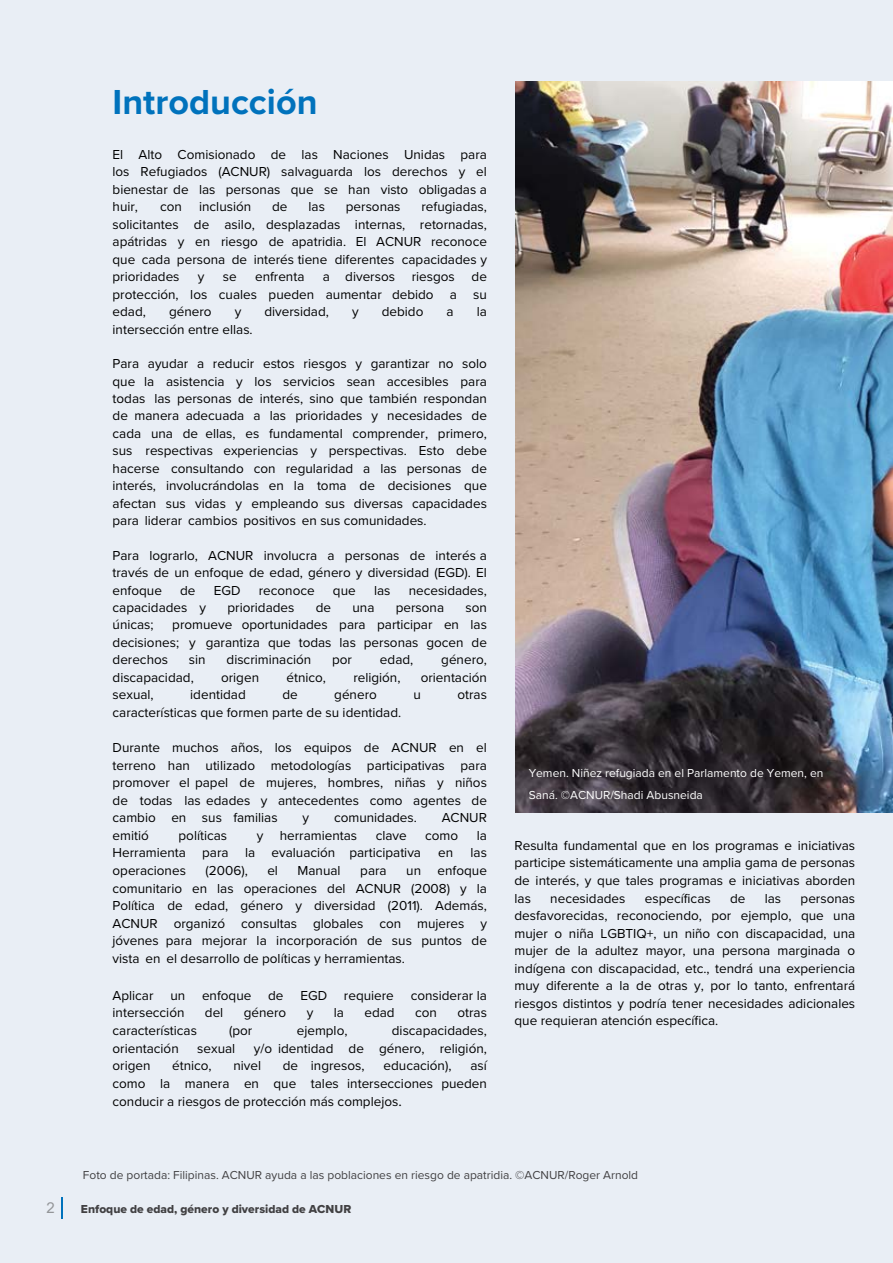
<style>
.page{position:relative;width:893px;height:1263px;background:#e9eef5}
.page>*{position:absolute;margin:0;border:0;box-sizing:border-box;transform-origin:0 0}
.t1{font:700 36px "Proxima Nova";color:#0072bc}
.t2{font:15px "Arial";color:#939598}
.t3{font:13.5px/17.4px "Proxima Nova";color:#000;text-align:justify}
.t4{font:12px "Proxima Nova";color:#414042}
.t5{font:12px/21.8px "Proxima Nova";color:#fff}
.t6{font:12px "Proxima Nova Extrabld";color:#414042}
.s1{font-size:15px}
</style>
<div class="page">
<svg style="left:62px;top:1197px;width:1px;height:21px"></svg>
<img style="left:516px;top:81px;width:377px;height:731px">
<h1 class="t1" style="left:113px;top:76px;width:206px">Introducción</h1>
<p class="t3" style="left:113px;top:145px;width:376px">El Alto Comisionado de las Naciones Unidas para los Refugiados (ACNUR) salvaguarda los derechos y el bienestar de las personas que se han visto obligadas a huir,</p>
<p class="t3" style="left:160px;top:198px;width:23px">con</p>
<p class="t3" style="left:199px;top:198px;width:54px">inclusión</p>
<p class="t3" style="left:272px;top:198px;width:17px">de</p>
<p class="t3" style="left:308px;top:198px;width:18px">las</p>
<p class="t3" style="left:346px;top:198px;width:56px">personas</p>
<p class="t3" style="left:113px;top:198px;width:376px;text-indent:309px">refugiadas, solicitantes de asilo, desplazadas internas, retornadas, apátridas y en riesgo de apatridia. El ACNUR reconoce que cada persona de interés tiene diferentes capacidades y prioridades</p>
<p class="t3" style="left:198px;top:267px;width:8px">y</p>
<p class="t3" style="left:223px;top:267px;width:15px">se</p>
<p class="t3" style="left:255px;top:267px;width:51px">enfrenta</p>
<p class="t3" style="left:113px;top:267px;width:376px;text-indent:210px">a diversos riesgos de protección, los cuales pueden aumentar debido a su edad,</p>
<p class="t3" style="left:169px;top:302px;width:44px">género</p>
<p class="t3" style="left:235px;top:302px;width:8px">y</p>
<p class="t3" style="left:264px;top:302px;width:66px">diversidad,</p>
<p class="t3" style="left:352px;top:302px;width:8px">y</p>
<p class="t3" style="left:382px;top:302px;width:43px">debido</p>
<p class="t3" style="left:447px;top:302px;width:9px">a</p>
<p class="t3" style="left:477px;top:302px;width:12px">la</p>
<p class="t3" style="left:113px;top:320px;width:142px">intersección entre ellas.</p>
<p class="t3" style="left:113px;top:354px;width:376px">Para ayudar a reducir estos riesgos y garantizar no solo que la asistencia y los servicios sean accesibles para todas las personas de interés, sino que también respondan de manera adecuada a las prioridades y necesidades de cada una de ellas, es fundamental comprender, primero, sus respectivas experiencias y perspectivas. Esto debe hacerse consultando con regularidad a las personas de interés, involucrándolas en la toma de decisiones que afectan sus vidas y empleando sus diversas capacidades para liderar cambios positivos en sus comunidades.</p>
<p class="t3" style="left:113px;top:546px;width:376px">Para lograrlo, ACNUR involucra a personas de interés a través de un enfoque de edad, género y diversidad (EGD). El enfoque</p>
<p class="t3" style="left:180px;top:581px;width:17px">de</p>
<p class="t3" style="left:214px;top:581px;width:28px">EGD</p>
<p class="t3" style="left:259px;top:581px;width:57px">reconoce</p>
<p class="t3" style="left:333px;top:581px;width:24px">que</p>
<p class="t3" style="left:374px;top:581px;width:18px">las</p>
<p class="t3" style="left:409px;top:581px;width:80px">necesidades,</p>
<p class="t3" style="left:113px;top:598px;width:95px">capacidades y</p>
<p class="t3" style="left:228px;top:598px;width:68px">prioridades</p>
<p class="t3" style="left:316px;top:598px;width:17px">de</p>
<p class="t3" style="left:352px;top:598px;width:23px">una</p>
<p class="t3" style="left:396px;top:598px;width:50px">persona</p>
<p class="t3" style="left:465px;top:598px;width:23px">son</p>
<p class="t3" style="left:113px;top:616px;width:43px">únicas;</p>
<p class="t3" style="left:113px;top:616px;width:376px;text-indent:60px">promueve oportunidades para participar en las decisiones; y garantiza que todas las personas gocen de derechos</p>
<p class="t3" style="left:189px;top:650px;width:18px">sin</p>
<p class="t3" style="left:227px;top:650px;width:86px">discriminación</p>
<p class="t3" style="left:332px;top:650px;width:21px">por</p>
<p class="t3" style="left:380px;top:650px;width:35px">edad,</p>
<p class="t3" style="left:441px;top:650px;width:47px">género,</p>
<p class="t3" style="left:113px;top:668px;width:83px">discapacidad,</p>
<p class="t3" style="left:221px;top:668px;width:40px">origen</p>
<p class="t3" style="left:286px;top:668px;width:41px">étnico,</p>
<p class="t3" style="left:353px;top:668px;width:49px">religión,</p>
<p class="t3" style="left:421px;top:668px;width:68px">orientación</p>
<p class="t3" style="left:113px;top:685px;width:43px">sexual,</p>
<p class="t3" style="left:190px;top:685px;width:57px">identidad</p>
<p class="t3" style="left:282px;top:685px;width:17px">de</p>
<p class="t3" style="left:334px;top:685px;width:44px">género</p>
<p class="t3" style="left:413px;top:685px;width:9px">u</p>
<p class="t3" style="left:457px;top:685px;width:31px">otras</p>
<p class="t3" style="left:113px;top:703px;width:290px">características que formen parte de su identidad.</p>
<p class="t3" style="left:113px;top:738px;width:376px">Durante muchos años, los equipos de ACNUR en el terreno han utilizado metodologías participativas para promover el papel de mujeres, hombres, niñas y niños de todas las edades y antecedentes como agentes de cambio en sus familias</p>
<p class="t3" style="left:303px;top:808px;width:8px">y</p>
<p class="t3" style="left:334px;top:808px;width:84px">comunidades.</p>
<p class="t3" style="left:442px;top:808px;width:47px">ACNUR</p>
<p class="t3" style="left:113px;top:826px;width:38px">emitió</p>
<p class="t3" style="left:179px;top:826px;width:50px">políticas</p>
<p class="t3" style="left:257px;top:826px;width:102px">y herramientas</p>
<p class="t3" style="left:376px;top:826px;width:33px">clave</p>
<p class="t3" style="left:425px;top:826px;width:35px">como</p>
<p class="t3" style="left:477px;top:826px;width:12px">la</p>
<p class="t3" style="left:113px;top:844px;width:310px">Herramienta para la evaluación participativa</p>
<p class="t3" style="left:438px;top:844px;width:17px">en</p>
<p class="t3" style="left:470px;top:844px;width:18px">las</p>
<p class="t3" style="left:113px;top:861px;width:75px">operaciones</p>
<p class="t3" style="left:206px;top:861px;width:44px">(2006),</p>
<p class="t3" style="left:267px;top:861px;width:12px">el</p>
<p class="t3" style="left:298px;top:861px;width:45px">Manual</p>
<p class="t3" style="left:360px;top:861px;width:28px">para</p>
<p class="t3" style="left:113px;top:861px;width:376px;text-indent:294px">un enfoque comunitario en las operaciones del ACNUR (2008) y la Política de edad, género y diversidad (2011). Además, ACNUR organizó consultas globales con mujeres y jóvenes para mejorar la incorporación de sus puntos de vista en el desarrollo de políticas y herramientas.</p>
<p class="t3" style="left:113px;top:986px;width:376px">Aplicar un enfoque de EGD requiere considerar la intersección</p>
<p class="t3" style="left:205px;top:1003px;width:20px">del</p>
<p class="t3" style="left:244px;top:1003px;width:44px">género</p>
<p class="t3" style="left:307px;top:1003px;width:8px">y</p>
<p class="t3" style="left:334px;top:1003px;width:12px">la</p>
<p class="t3" style="left:364px;top:1003px;width:32px">edad</p>
<p class="t3" style="left:415px;top:1003px;width:23px">con</p>
<p class="t3" style="left:457px;top:1003px;width:31px">otras</p>
<p class="t3" style="left:113px;top:1021px;width:86px">características</p>
<p class="t3" style="left:229px;top:1021px;width:25px">(por</p>
<p class="t3" style="left:297px;top:1021px;width:52px">ejemplo,</p>
<p class="t3" style="left:392px;top:1021px;width:97px">discapacidades,</p>
<p class="t3" style="left:113px;top:1039px;width:68px">orientación</p>
<p class="t3" style="left:197px;top:1039px;width:40px">sexual</p>
<p class="t3" style="left:254px;top:1039px;width:235px">y/o identidad de género, religión,</p>
<p class="t3" style="left:113px;top:1056px;width:40px">origen</p>
<p class="t3" style="left:172px;top:1056px;width:41px">étnico,</p>
<p class="t3" style="left:233px;top:1056px;width:29px">nivel</p>
<p class="t3" style="left:283px;top:1056px;width:83px">de ingresos,</p>
<p class="t3" style="left:384px;top:1056px;width:69px">educación),</p>
<p class="t3" style="left:113px;top:1056px;width:376px;text-align:right">así<br>como la manera en que tales intersecciones pueden</p>
<p class="t3" style="left:113px;top:1093px;width:291px">conducir a riesgos de protección más complejos<span class="s1">.</span></p>
<p class="t5" style="left:529px;top:762px;width:296px">Yemen. Niñez refugiada en el Parlamento de Yemen, en<br>Saná. ©ACNUR/Shadi Abusneida</p>
<p class="t3" style="left:514px;top:836px;width:342px">Resulta fundamental que en los programas e iniciativas participe sistemáticamente una amplia gama de personas de interés, y que tales programas e iniciativas aborden las</p>
<p class="t3" style="left:550px;top:889px;width:77px">necesidades</p>
<p class="t3" style="left:645px;top:889px;width:67px">específicas</p>
<p class="t3" style="left:730px;top:889px;width:17px">de</p>
<p class="t3" style="left:765px;top:889px;width:18px">las</p>
<p class="t3" style="left:514px;top:889px;width:342px;text-indent:286px">personas desfavorecidas, reconociendo, por ejemplo, que una mujer o niña LGBTIQ+, un niño con discapacidad, una mujer de la adultez mayor, una persona marginada o indígena con discapacidad, etc., tendrá una experiencia muy diferente a la de otras y, por lo tanto, enfrentará riesgos distintos y podría tener necesidades adicionales que requieran atención específica.</p>
<p class="t4" style="left:83px;top:1166px;width:557px">Foto de portada: Filipinas. ACNUR ayuda a las poblaciones en riesgo de apatridia. ©ACNUR/Roger Arnold</p>
<p class="t2" style="left:47px;top:1197px;width:10px">2</p>
<p class="t6" style="left:81px;top:1200px;width:272px">Enfoque de edad, género y diversidad de ACNUR</p>
</div>
